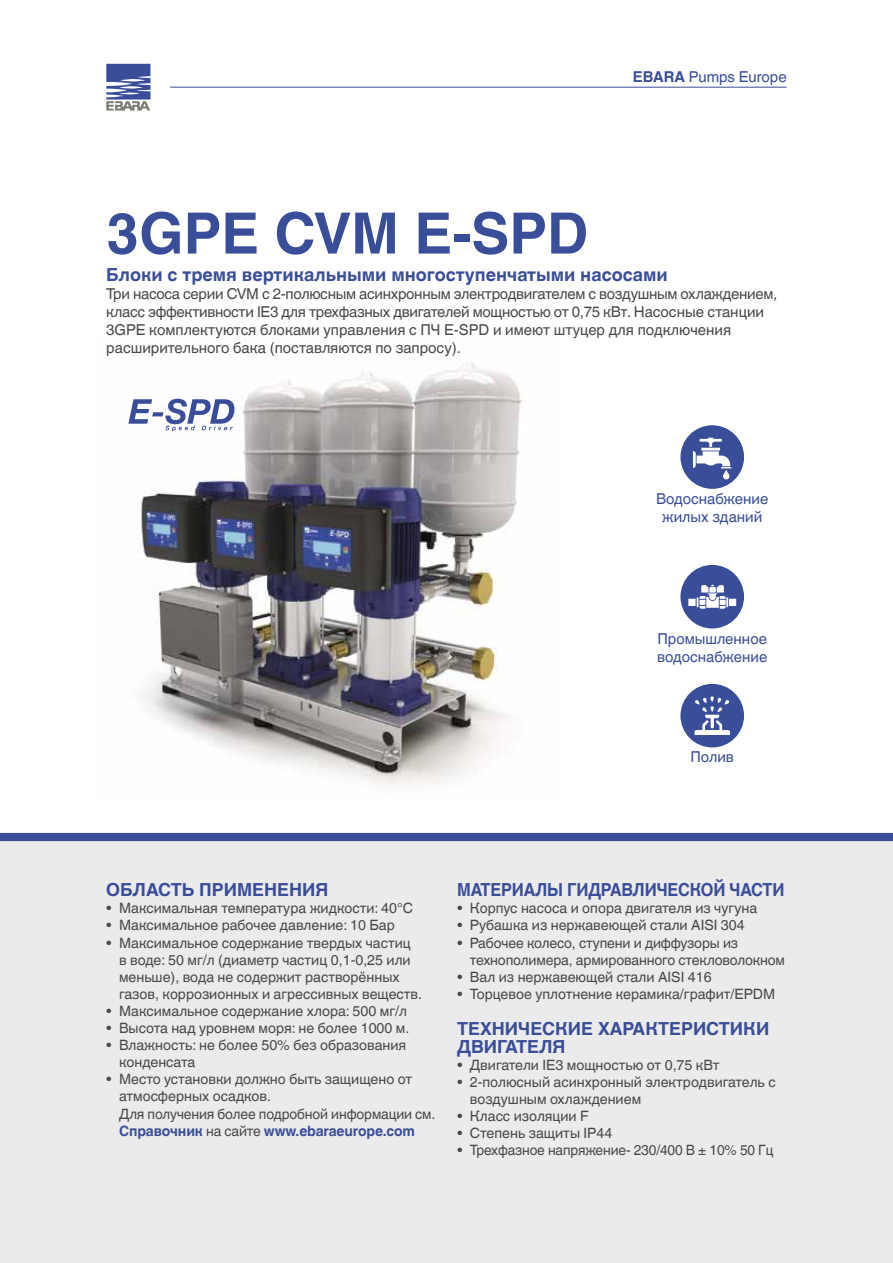
<style>
.page{position:relative;width:893px;height:1263px;background:#fff}
.page>*{position:absolute;margin:0;border:0;box-sizing:border-box;transform-origin:0 0}
.t1{font:700 57px "Helvetica World";color:#3a4d98}
.t2{font:700 18px/18px "Helvetica World";color:#3a4d98}
.t3{font:700 18px "Helvetica World";color:#3a4d98;scale:.91 1}
.t4{font:15px/18px "Helvetica World";letter-spacing:-.02em;color:#484848}
.t5{font:15px/18px "Helvetica World";color:#3a4d98;text-align:center}
.t6{font:14.25px/17.1px "Helvetica World";color:#484848}
.s1{font-weight:700}
.s2{font-weight:700;color:#3a4d98}
</style>
<div class="page">
<svg style="left:106px;top:64px;width:44px;height:47px;background:#7682ae"></svg>
<hr style="left:170px;top:87px;width:617px;height:1px;background:#3a4d98">
<div style="left:0;top:832px;width:893px;height:431px;background:#ebebeb"></div>
<img style="left:139px;top:362px;width:384px;height:423px">
<svg style="left:680px;top:684px;width:64px;height:63px"></svg>
<svg style="left:680px;top:425px;width:64px;height:64px"></svg>
<svg style="left:680px;top:565px;width:64px;height:63px"></svg>
<svg style="left:128px;top:399px;width:106px;height:32px"></svg>
<p class="t5" style="left:633px;top:68px;width:155px"><span class="s1">EBARA</span> Pumps Europe</p>
<h1 class="t1" style="left:106px;top:201px;width:484px">3GPE CVM E-SPD</h1>
<p class="t2" style="left:106px;top:266px;width:563px">Блоки с тремя вертикальными многоступенчатыми насосами</p>
<p class="t4" style="left:106px;top:285px;width:673px">Три насоса серии CVM с 2-полюсным асинхронным электродвигателем с воздушным охлаждением, класс эффективности IE3 для трехфазных двигателей мощностью от 0,75 кВт. Насосные станции 3GPE комплектуются блоками управления с ПЧ E-SPD и имеют штуцер для подключения расширительного бака (поставляются по запросу).</p>
<p class="t5" style="left:656px;top:490px;width:114px">Водоснабжение жилых зданий</p>
<p class="t5" style="left:657px;top:629px;width:112px;text-align:left">Промышленное водоснабжение</p>
<p class="t5" style="left:690px;top:748px;width:45px">Полив</p>
<p class="t2" style="left:106px;top:881px;width:224px">ОБЛАСТЬ ПРИМЕНЕНИЯ</p>
<p class="t6" style="left:106px;top:900px;width:308px">• Максимальная температура жидкости: 40°C</p>
<p class="t6" style="left:106px;top:917px;width:290px">• Максимальное рабочее давление: 10 Бар</p>
<p class="t6" style="left:119px;top:934px;width:305px;text-indent:-13px">• Максимальное содержание твердых частиц<br>в воде: 50 мг/л (диаметр частиц 0,1-0,25 или меньше), вода не содержит растворённых газов, коррозионных и агрессивных веществ.</p>
<p class="t6" style="left:106px;top:1002px;width:302px">• Максимальное содержание хлора: 500 мг/л</p>
<p class="t6" style="left:106px;top:1019px;width:305px">• Высота над уровнем моря: не более 1000 м.</p>
<p class="t6" style="left:119px;top:1037px;width:289px;text-indent:-13px">• Влажность: не более 50% без образования конденсата</p>
<p class="t6" style="left:119px;top:1071px;width:318px;text-indent:-13px">• Место установки должно быть защищено от атмосферных осадков.<br>Для получения более подробной информации см.<br><span class="s2">Справочник</span> на сайте <span class="s2">www.ebaraeurope.com</span></p>
<p class="t3" style="left:457px;top:879px;width:361px">МАТЕРИАЛЫ ГИДРАВЛИЧЕСКОЙ ЧАСТИ</p>
<p class="t6" style="left:457px;top:900px;width:302px">• Корпус насоса и опора двигателя из чугуна</p>
<p class="t6" style="left:457px;top:917px;width:289px">• Рубашка из нержавеющей стали AISI 304</p>
<p class="t6" style="left:470px;top:934px;width:317px;text-indent:-13px">• Рабочее колесо, ступени и диффузоры из технополимера, армированного стекловолокном</p>
<p class="t6" style="left:457px;top:968px;width:256px">• Вал из нержавеющей стали AISI 416</p>
<p class="t6" style="left:457px;top:985px;width:320px">• Торцевое уплотнение керамика/графит/EPDM</p>
<p class="t2" style="left:457px;top:1019px;width:314px">ТЕХНИЧЕСКИЕ ХАРАКТЕРИСТИКИ<br>ДВИГАТЕЛЯ</p>
<p class="t6" style="left:457px;top:1056px;width:264px">• Двигатели IE3 мощностью от 0,75 кВт</p>
<p class="t6" style="left:470px;top:1073px;width:307px;text-indent:-13px">• 2-полюсный асинхронный электродвигатель с воздушным охлаждением</p>
<p class="t6" style="left:457px;top:1108px;width:133px">• Класс изоляции F</p>
<p class="t6" style="left:457px;top:1125px;width:157px">• Степень защиты IP44</p>
<p class="t6" style="left:457px;top:1142px;width:318px">• Трехфазное напряжение- 230/400 В ± 10% 50 Гц</p>
</div>
